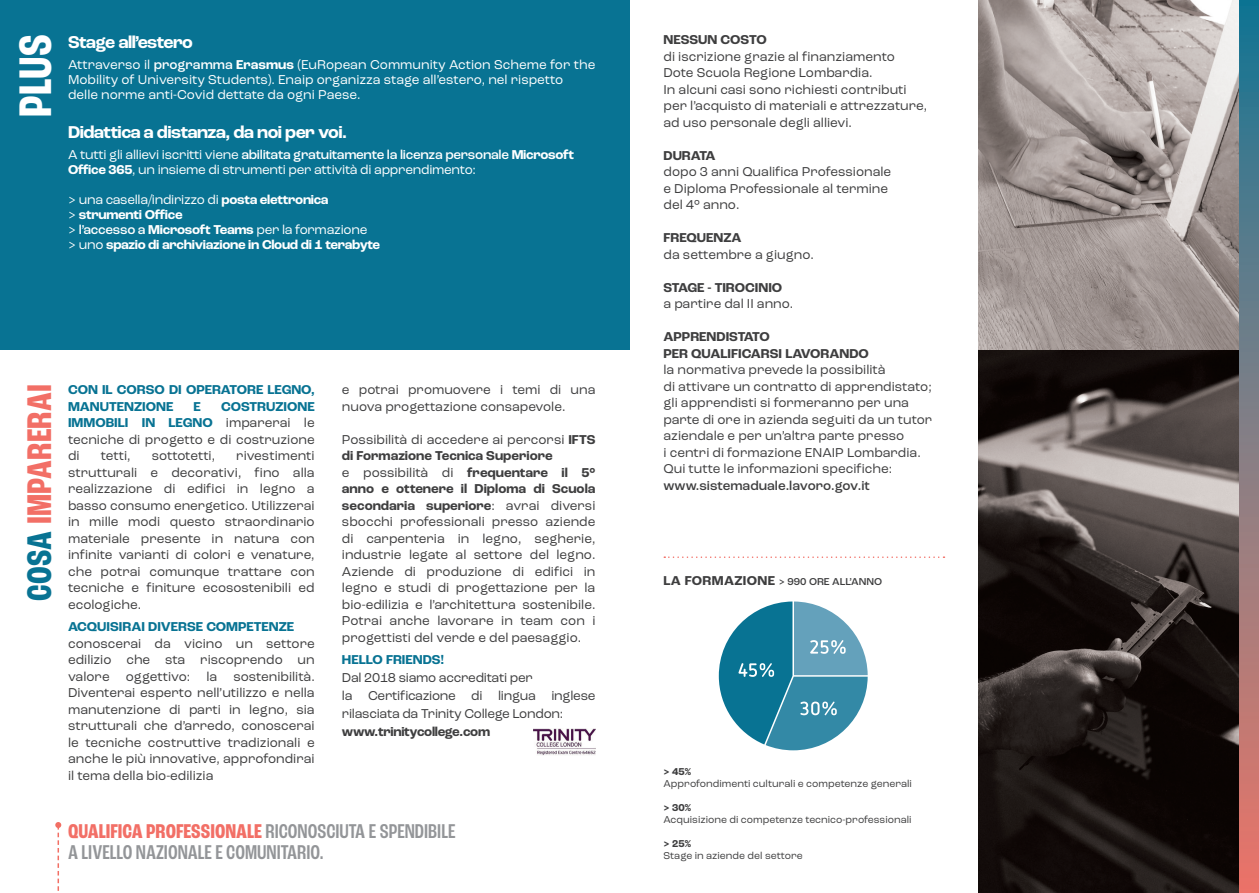
<style>
.page{position:relative;width:1259px;height:893px;background:#fff}
.page>*{position:absolute;margin:0;border:0;box-sizing:border-box;transform-origin:0 0}
.t1{font:700 condensed 48px "Roc Grotesk";color:#fff}
.t2{font:700 condensed 36px "Roc Grotesk";letter-spacing:.01em;color:#f26f66}
.t3{font:500 condensed 21px "Roc Grotesk";color:#939598}
.t4{font:700 18px "Roc Grotesk";letter-spacing:-.03em;color:#fff}
.t5{font:13.5px/16.5px "Roc Grotesk";color:#3e3e3f;text-align:justify}
.t6{font:13.5px/15px "Roc Grotesk";letter-spacing:-.02em;color:#fff}
.t7{font:13.5px/15px "Roc Grotesk";color:#fff}
.t8{font:700 13.5px/16.5px "Roc Grotesk";color:#3e3e3f}
.t9{font:13.5px/18px "Roc Grotesk";letter-spacing:-.02em;color:#3e3e3f}
.t10{font:700 13.5px/16.5px "Roc Grotesk";color:#087393}
.t11{font:700 13.5px "Roc Grotesk";letter-spacing:-.02em;color:#fff}
.t12{font:500 13.5px "Roc Grotesk";color:#3e3e3f}
.t13{font:700 13.5px "Roc Grotesk";letter-spacing:-.02em;color:#3e3e3f}
.t14{font:10.5px "Roc Grotesk";color:#3e3e3f}
.t15{font:500 10.5px "Roc Grotesk";color:#3e3e3f}
.t16{font:700 10.5px "Roc Grotesk";color:#3e3e3f}
.s1{font-weight:500}
.s2{font-weight:700}
.s3{font-weight:400}
.s4{color:#087393}
.s5{font-weight:700;color:#087393}
.s6{font-weight:700;color:#f26f66}
.s7{font-weight:700;font-size:13.5px}
</style>
<div class="page">
<div style="left:0;top:0;width:629px;height:350px;background:#087393"></div>
<img style="left:978px;top:350px;width:261px;height:543px">
<img style="left:978px;top:0;width:261px;height:350px">
<svg style="left:719px;top:601px;width:148px;height:149px"></svg>
<img style="left:533px;top:729px;width:62px;height:26px">
<svg style="left:664px;top:556px;width:280px;height:2px"></svg>
<div style="left:1239px;top:0;width:20px;height:893px;background:linear-gradient(to bottom,#197a97,#ed7a6c)"></div>
<svg style="left:55px;top:822px;width:6px;height:69px"></svg>
<p class="t1" style="left:7px;top:117px;width:84px;rotate:-90deg">PLUS</p>
<p class="t4" style="left:68px;top:31px;width:126px">Stage all’estero</p>
<p class="t7" style="left:68px;top:57px;width:529px">Attraverso il <span class="s1">programma</span> <span class="s2">Erasmus</span> (EuRopean Community Action Scheme for the<br>Mobility of University Students). Enaip organizza stage all’estero, nel rispetto</p>
<p class="t7" style="left:68px;top:87px;width:294px">delle norme anti-Covid dettate da ogni Paese.</p>
<p class="t4" style="left:68px;top:121px;width:280px">Didattica a distanza, da noi per voi.</p>
<p class="t6" style="left:68px;top:147px;width:507px">A tutti gli allievi iscritti viene <span class="s1">abilitata gratuitamente la licenza personale</span> <span class="s2">Microsoft<br>Office 365</span>, un insieme di strumenti per attività di apprendimento:</p>
<p class="t6" style="left:68px;top:192px;width:262px">&gt; una casella/indirizzo di <span class="s2">posta elettronica</span></p>
<p class="t11" style="left:68px;top:206px;width:116px"><span class="s3">&gt;</span> strumenti Office</p>
<p class="t6" style="left:68px;top:222px;width:301px">&gt; <span class="s1">l’accesso a</span> <span class="s2">Microsoft Teams</span> per la formazione</p>
<p class="t11" style="left:68px;top:236px;width:314px"><span class="s3">&gt; uno</span> spazio di archiviazione in Cloud di 1 terabyte</p>
<p class="t2" style="left:18px;top:601px;width:218px;rotate:-90deg"><span class="s4">COSA</span> IMPARERAI</p>
<p class="t10" style="left:68px;top:382px;width:248px">CON IL CORSO DI OPERATORE LEGNO,<br>MANUTENZIONE</p>
<p class="t5" style="left:68px;top:398px;width:248px;text-indent:153px"><span class="s5">COSTRUZIONE IMMOBILI IN LEGNO</span> imparerai le tecniche di progetto e di costruzione di</p>
<p class="t10" style="left:194px;top:398px;width:9px">E</p>
<p class="t5" style="left:68px;top:448px;width:248px;text-indent:168px">rivestimenti strutturali e decorativi, fino alla realizzazione di edifici in legno a basso consumo energetico. Utilizzerai in mille modi questo straordinario materiale presente in natura con infinite varianti di colori e venature, che potrai comunque trattare con tecniche e finiture ecosostenibili ed ecologiche.</p>
<p class="t10" style="left:68px;top:619px;width:228px">ACQUISIRAI DIVERSE COMPETENZE</p>
<p class="t5" style="left:68px;top:635px;width:248px">conoscerai da vicino un settore edilizio che sta riscoprendo un valore oggettivo: la sostenibilità.<br>Diventerai esperto nell’utilizzo e nella manutenzione di parti in legno, sia strutturali che d’arredo, conoscerai le tecniche costruttive tradizionali e anche le più innovative, approfondirai il tema della bio-edilizia</p>
<p class="t5" style="left:101px;top:448px;width:31px">tetti,</p>
<p class="t5" style="left:152px;top:448px;width:65px">sottotetti,</p>
<p class="t5" style="left:342px;top:382px;width:255px">e potrai promuovere i temi di una nuova progettazione consapevole.</p>
<p class="t8" style="left:342px;top:431px;width:255px"><span class="s3">Possibilità di accedere ai percorsi</span> IFTS di Formazione Tecnica Superiore</p>
<p class="t5" style="left:342px;top:464px;width:255px">e possibilità di <span class="s2">frequentare il 5° anno e ottenere il Diploma di Scuola secondaria superiore</span>: avrai diversi sbocchi professionali presso aziende di carpenteria in legno, segherie, industrie legate al settore del legno.<br>Aziende di produzione di edifici in legno e studi di progettazione per la bio-edilizia e l’architettura sostenibile.<br>Potrai anche lavorare in team con i progettisti del verde e del paesaggio.</p>
<p class="t10" style="left:342px;top:652px;width:103px">HELLO FRIENDS!</p>
<p class="t9" style="left:342px;top:669px;width:192px">Dal 2018 siamo accreditati per</p>
<p class="t9" style="left:342px;top:687px;width:255px">la Certificazione di lingua inglese rilasciata da Trinity College London:</p>
<p class="t13" style="left:342px;top:723px;width:150px">www.trinitycollege.com</p>
<p class="t3" style="left:68px;top:819px;width:389px"><span class="s6">QUALIFICA PROFESSIONALE</span> RICONOSCIUTA E SPENDIBILE</p>
<p class="t3" style="left:68px;top:840px;width:257px">A LIVELLO NAZIONALE E COMUNITARIO.</p>
<p class="t8" style="left:663px;top:32px;width:105px">NESSUN COSTO</p>
<p class="t5" style="left:663px;top:48px;width:233px">di iscrizione grazie al finanziamento</p>
<p class="t5" style="left:663px;top:65px;width:211px">Dote Scuola Regione Lombardia.</p>
<p class="t5" style="left:663px;top:81px;width:245px">In alcuni casi sono richiesti contributi</p>
<p class="t5" style="left:663px;top:98px;width:265px">per l’acquisto di materiali e attrezzature, ad uso personale degli allievi.</p>
<p class="t8" style="left:663px;top:147px;width:54px">DURATA</p>
<p class="t5" style="left:663px;top:164px;width:229px">dopo 3 anni Qualifica Professionale</p>
<p class="t5" style="left:663px;top:180px;width:226px">e Diploma Professionale al termine</p>
<p class="t5" style="left:663px;top:197px;width:77px">del 4° anno.</p>
<p class="t8" style="left:663px;top:230px;width:79px">FREQUENZA</p>
<p class="t5" style="left:663px;top:246px;width:152px">da settembre a giugno.</p>
<p class="t8" style="left:663px;top:279px;width:120px">STAGE - TIROCINIO</p>
<p class="t5" style="left:663px;top:296px;width:131px">a partire dal II anno.</p>
<p class="t8" style="left:663px;top:329px;width:108px">APPRENDISTATO</p>
<p class="t8" style="left:663px;top:345px;width:207px">PER QUALIFICARSI LAVORANDO</p>
<p class="t5" style="left:663px;top:362px;width:223px">la normativa prevede la possibilità</p>
<p class="t5" style="left:663px;top:378px;width:270px;text-align:left">di attivare un contratto di apprendistato; gli apprendisti si formeranno per una parte di ore in azienda seguiti da un tutor aziendale e per un’altra parte presso</p>
<p class="t5" style="left:663px;top:444px;width:259px">i centri di formazione ENAIP Lombardia.</p>
<p class="t5" style="left:663px;top:461px;width:230px">Qui tutte le informazioni specifiche:</p>
<p class="t12" style="left:663px;top:477px;width:208px">www.sistemaduale.lavoro.gov.it</p>
<p class="t15" style="left:663px;top:575px;width:220px"><span class="s7">LA FORMAZIONE</span> &gt; 990 ORE ALL’ANNO</p>
<p class="t16" style="left:663px;top:765px;width:29px">&gt; 45%</p>
<p class="t14" style="left:663px;top:777px;width:250px">Approfondimenti culturali e competenze generali</p>
<p class="t16" style="left:663px;top:801px;width:29px">&gt; 30%</p>
<p class="t14" style="left:663px;top:813px;width:250px">Acquisizione di competenze tecnico-professionali</p>
<p class="t16" style="left:663px;top:837px;width:29px">&gt; 25%</p>
<p class="t14" style="left:663px;top:849px;width:141px">Stage in aziende del settore</p>
</div>
